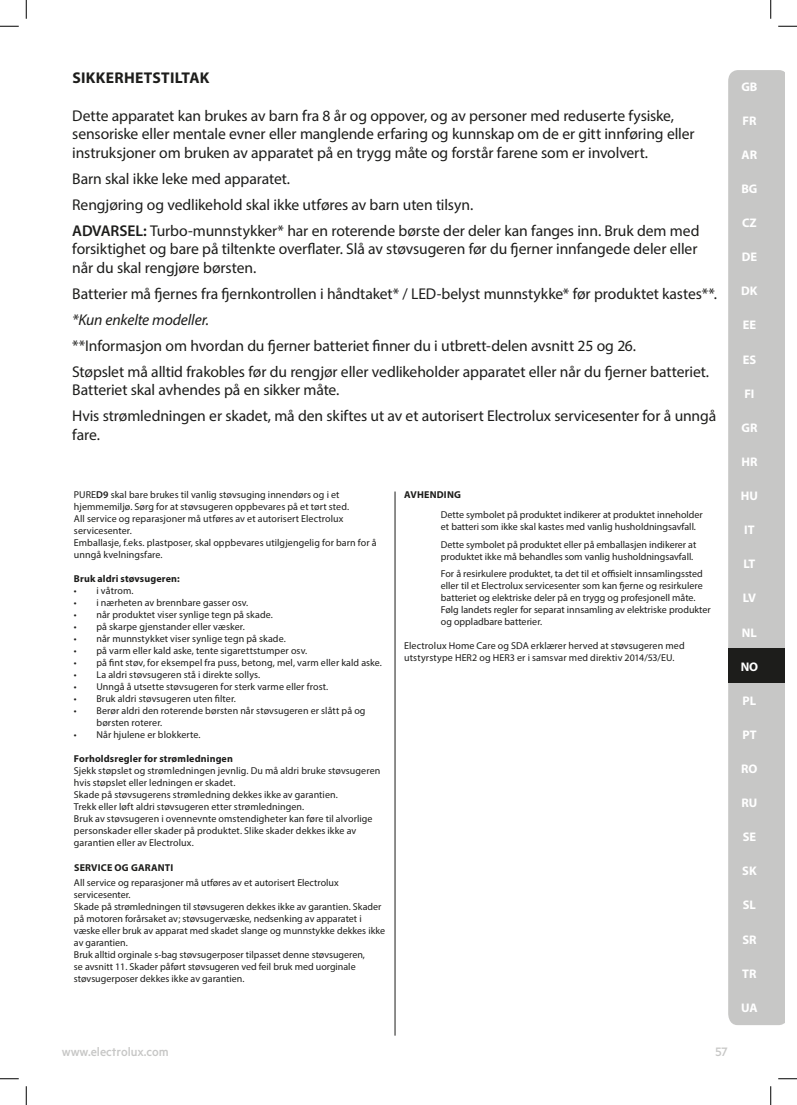
<style>
.page{position:relative;width:797px;height:1105px;background:#fff}
.page>*{position:absolute;margin:0;border:0;box-sizing:border-box;transform-origin:0 0}
.t1{font:15.62px/25.9px "Myriad Pro";letter-spacing:-.005em;color:#1d1d1b}
.t2{font:italic 15.62px "Myriad Pro";letter-spacing:-.01em;color:#1d1d1b}
.t3{font:700 15.62px "Myriad Pro";letter-spacing:.02em;color:#1d1d1b}
.t4{font:500 13.75px "Metric";color:#c7c7c6}
.t5{font:700 12.5px "Myriad Pro";color:#fff}
.t6{font:10px/12px "Myriad Pro";letter-spacing:.005em;color:#1d1d1b}
.t7{font:700 10px "Myriad Pro";letter-spacing:.015em;color:#1d1d1b}
.s1{font-weight:600}
</style>
<div class="page">
<hr style="left:395px;top:491px;width:1px;height:545px;background:#1d1d1b">
<div style="left:728px;top:70px;width:57px;height:955px;background:#c7c7c6"></div>
<div style="left:728px;top:649px;width:57px;height:34px;background:#1d1d1b"></div>
<svg style="left:0;top:25px;width:19px;height:2px"></svg>
<svg style="left:778px;top:25px;width:19px;height:2px"></svg>
<svg style="left:0;top:1078px;width:19px;height:1px"></svg>
<svg style="left:778px;top:1078px;width:19px;height:1px"></svg>
<svg style="left:25px;top:0;width:2px;height:19px"></svg>
<svg style="left:25px;top:1086px;width:2px;height:19px"></svg>
<svg style="left:770px;top:0;width:1px;height:19px"></svg>
<svg style="left:770px;top:1086px;width:1px;height:19px"></svg>
<h1 class="t3" style="left:72px;top:68px;width:139px">SIKKERHETSTILTAK</h1>
<p class="t1" style="left:72px;top:106px;width:624px;line-height:18.8px">Dette apparatet kan brukes av barn fra 8 år og oppover, og av personer med reduserte fysiske, sensoriske eller mentale evner eller manglende erfaring og kunnskap om de er gitt innføring eller instruksjoner om bruken av apparatet på en trygg måte og forstår farene som er involvert.</p>
<h1 class="t1" style="left:72px;top:166px;width:628px">Barn skal ikke leke med apparatet.<br>Rengjøring og vedlikehold skal ikke utføres av barn uten tilsyn.<br><span class="s1">ADVARSEL:</span> Turbo-munnstykker* har en roterende børste der deler kan fanges inn. Bruk dem med</h1>
<h1 class="t1" style="left:72px;top:240px;width:626px;line-height:18.8px">forsiktighet og bare på tiltenkte overflater. Slå av støvsugeren før du fjerner innfangede deler eller når du skal rengjøre børsten.</h1>
<h1 class="t1" style="left:72px;top:281px;width:646px">Batterier må fjernes fra fjernkontrollen i håndtaket* / LED-belyst munnstykke* før produktet kastes**.</h1>
<h1 class="t2" style="left:72px;top:310px;width:138px">*Kun enkelte modeller.</h1>
<h1 class="t1" style="left:72px;top:332px;width:638px">**Informasjon om hvordan du fjerner batteriet finner du i utbrett-delen avsnitt 25 og 26.<br>Støpslet må alltid frakobles før du rengjør eller vedlikeholder apparatet eller når du fjerner batteriet.</h1>
<h1 class="t1" style="left:72px;top:377px;width:645px">Batteriet skal avhendes på en sikker måte.<br>Hvis strømledningen er skadet, må den skiftes ut av et autorisert Electrolux servicesenter for å unngå</h1>
<h1 class="t1" style="left:72px;top:421px;width:29px">fare.</h1>
<p class="t6" style="left:74px;top:489px;width:304px">PURE<span class="s1">D9</span> skal bare brukes til vanlig støvsuging innendørs og i et hjemmemiljø. Sørg for at støvsugeren oppbevares på et tørt sted.<br>All service og reparasjoner må utføres av et autorisert Electrolux servicesenter.<br>Emballasje, f.eks. plastposer, skal oppbevares utilgjengelig for barn for å unngå kvelningsfare.</p>
<p class="t7" style="left:74px;top:572px;width:107px">Bruk aldri støvsugeren:</p>
<p class="t6" style="left:74px;top:585px;width:61px">• i våtrom.</p>
<p class="t6" style="left:74px;top:597px;width:176px">• i nærheten av brennbare gasser osv.</p>
<p class="t6" style="left:74px;top:609px;width:200px">• når produktet viser synlige tegn på skade.</p>
<p class="t6" style="left:74px;top:621px;width:172px">• på skarpe gjenstander eller væsker.</p>
<p class="t6" style="left:74px;top:633px;width:213px">• når munnstykket viser synlige tegn på skade.</p>
<p class="t6" style="left:74px;top:645px;width:235px">• på varm eller kald aske, tente sigarettstumper osv.</p>
<p class="t6" style="left:74px;top:657px;width:309px">• på fint støv, for eksempel fra puss, betong, mel, varm eller kald aske.</p>
<p class="t6" style="left:74px;top:669px;width:188px">• La aldri støvsugeren stå i direkte sollys.</p>
<p class="t6" style="left:74px;top:681px;width:256px">• Unngå å utsette støvsugeren for sterk varme eller frost.</p>
<p class="t6" style="left:74px;top:693px;width:163px">• Bruk aldri støvsugeren uten filter.</p>
<p class="t6" style="left:96px;top:705px;width:270px;text-indent:-22px">• Berør aldri den roterende børsten når støvsugeren er slått på og børsten roterer.</p>
<p class="t6" style="left:74px;top:729px;width:128px">• Når hjulene er blokkerte.</p>
<p class="t7" style="left:74px;top:752px;width:160px">Forholdsregler for strømledningen</p>
<p class="t6" style="left:74px;top:765px;width:308px">Sjekk støpslet og strømledningen jevnlig. Du må aldri bruke støvsugeren hvis støpslet eller ledningen er skadet.<br>Skade på støvsugerens strømledning dekkes ikke av garantien.<br>Trekk eller løft aldri støvsugeren etter strømledningen.<br>Bruk av støvsugeren i ovennevnte omstendigheter kan føre til alvorlige personskader eller skader på produktet. Slike skader dekkes ikke av garantien eller av Electrolux.</p>
<p class="t7" style="left:74px;top:861px;width:101px">SERVICE OG GARANTI</p>
<p class="t6" style="left:74px;top:876px;width:313px">All service og reparasjoner må utføres av et autorisert Electrolux servicesenter.<br>Skade på strømledningen til støvsugeren dekkes ikke av garantien. Skader på motoren forårsaket av; støvsugervæske, nedsenking av apparatet i væske eller bruk av apparat med skadet slange og munnstykke dekkes ikke av garantien.<br>Bruk alltid orginale s-bag støvsugerposer tilpasset denne støvsugeren,<br>se avsnitt 11. Skader påført støvsugeren ved feil bruk med uorginale støvsugerposer dekkes ikke av garantien.</p>
<p class="t7" style="left:404px;top:488px;width:58px">AVHENDING</p>
<p class="t6" style="left:441px;top:509px;width:263px">Dette symbolet på produktet indikerer at produktet inneholder et batteri som ikke skal kastes med vanlig husholdningsavfall.</p>
<p class="t6" style="left:441px;top:538px;width:257px">Dette symbolet på produktet eller på emballasjen indikerer at produktet ikke må behandles som vanlig husholdningsavfall.</p>
<p class="t6" style="left:441px;top:568px;width:271px">For å resirkulere produktet, ta det til et offisielt innsamlingssted eller til et Electrolux servicesenter som kan fjerne og resirkulere batteriet og elektriske deler på en trygg og profesjonell måte.<br>Følg landets regler for separat innsamling av elektriske produkter og oppladbare batterier.</p>
<p class="t6" style="left:404px;top:640px;width:282px">Electrolux Home Care og SDA erklærer herved at støvsugeren med utstyrstype HER2 og HER3 er i samsvar med direktiv 2014/53/EU.</p>
<p class="t5" style="left:741px;top:78px;width:18px">GB</p>
<p class="t5" style="left:742px;top:112px;width:16px">FR</p>
<p class="t5" style="left:741px;top:146px;width:17px">AR</p>
<p class="t5" style="left:741px;top:181px;width:18px">BG</p>
<p class="t5" style="left:742px;top:215px;width:16px">CZ</p>
<p class="t5" style="left:741px;top:249px;width:17px">DE</p>
<p class="t5" style="left:741px;top:283px;width:18px">DK</p>
<p class="t5" style="left:742px;top:317px;width:15px">EE</p>
<p class="t5" style="left:742px;top:351px;width:15px">ES</p>
<p class="t5" style="left:744px;top:385px;width:12px">FI</p>
<p class="t5" style="left:741px;top:419px;width:17px">GR</p>
<p class="t5" style="left:741px;top:453px;width:18px">HR</p>
<p class="t5" style="left:741px;top:488px;width:19px">HU</p>
<p class="t5" style="left:744px;top:522px;width:12px">IT</p>
<p class="t5" style="left:743px;top:556px;width:13px">LT</p>
<p class="t5" style="left:742px;top:590px;width:15px">LV</p>
<p class="t5" style="left:742px;top:624px;width:17px">NL</p>
<p class="t5" style="left:740px;top:658px;width:19px">NO</p>
<p class="t5" style="left:742px;top:692px;width:15px">PL</p>
<p class="t5" style="left:742px;top:726px;width:16px">PT</p>
<p class="t5" style="left:741px;top:761px;width:18px">RO</p>
<p class="t5" style="left:741px;top:795px;width:17px">RU</p>
<p class="t5" style="left:742px;top:829px;width:15px">SE</p>
<p class="t5" style="left:742px;top:863px;width:16px">SK</p>
<p class="t5" style="left:743px;top:897px;width:15px">SL</p>
<p class="t5" style="left:742px;top:931px;width:16px">SR</p>
<p class="t5" style="left:742px;top:965px;width:16px">TR</p>
<p class="t5" style="left:741px;top:999px;width:18px">UA</p>
<h2 class="t4" style="left:62px;top:1044px;width:108px">www.electrolux.com</h2>
<h2 class="t4" style="left:715px;top:1044px;width:14px">57</h2>
</div>
